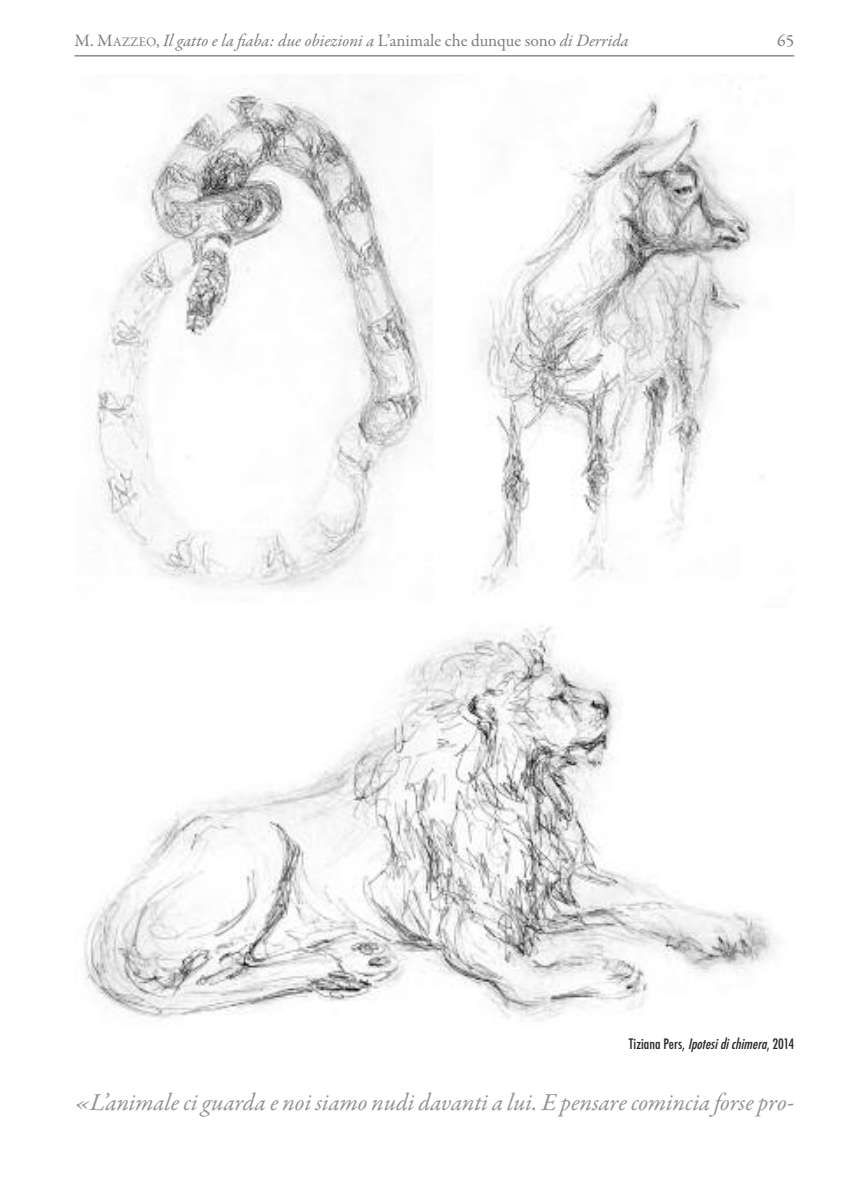
<style>
.page{position:relative;width:844px;height:1191px;background:#fff}
.page>*{position:absolute;margin:0;border:0;box-sizing:border-box;transform-origin:0 0}
.t1{font:italic 24.5px "Garamond Premr Pro";letter-spacing:-.005em;color:#939293}
.t2{font:italic 17.5px "Garamond Premr Pro";letter-spacing:-.01em;color:#7d7c7d}
.t3{font:17.5px "Garamond Premr Pro";color:#7d7c7d}
.t4{font:500 condensed 14px "Futura";color:#272526}
.s1{font-style:normal}
.s2{font-style:normal;font-size:13.12px}
.s3{font-style:italic}
</style>
<div class="page">
<hr style="left:74px;top:56px;width:720px;height:1px;background:#525152">
<img style="left:84px;top:625px;width:693px;height:395px">
<img style="left:479px;top:87px;width:277px;height:504px">
<img style="left:96px;top:85px;width:332px;height:504px">
<p class="t2" style="left:74px;top:34px;width:556px"><span class="s1">M. M</span><span class="s2">azzeo</span><span class="s1">,</span> il gatto e la fiaba: due obiezioni a <span class="s1">l’animale che dunque sono</span> di derrida</p>
<p class="t3" style="left:777px;top:33px;width:19px">65</p>
<p class="t4" style="left:628px;top:1035px;width:167px">Tiziana Pers, <span class="s3">Ipotesidichimera</span>, 2014</p>
<h1 class="t1" style="left:74px;top:1092px;width:721px">«l’animale ci guarda e noi siamo nudi davanti a lui. e pensare comincia forse pro-</h1>
</div>
